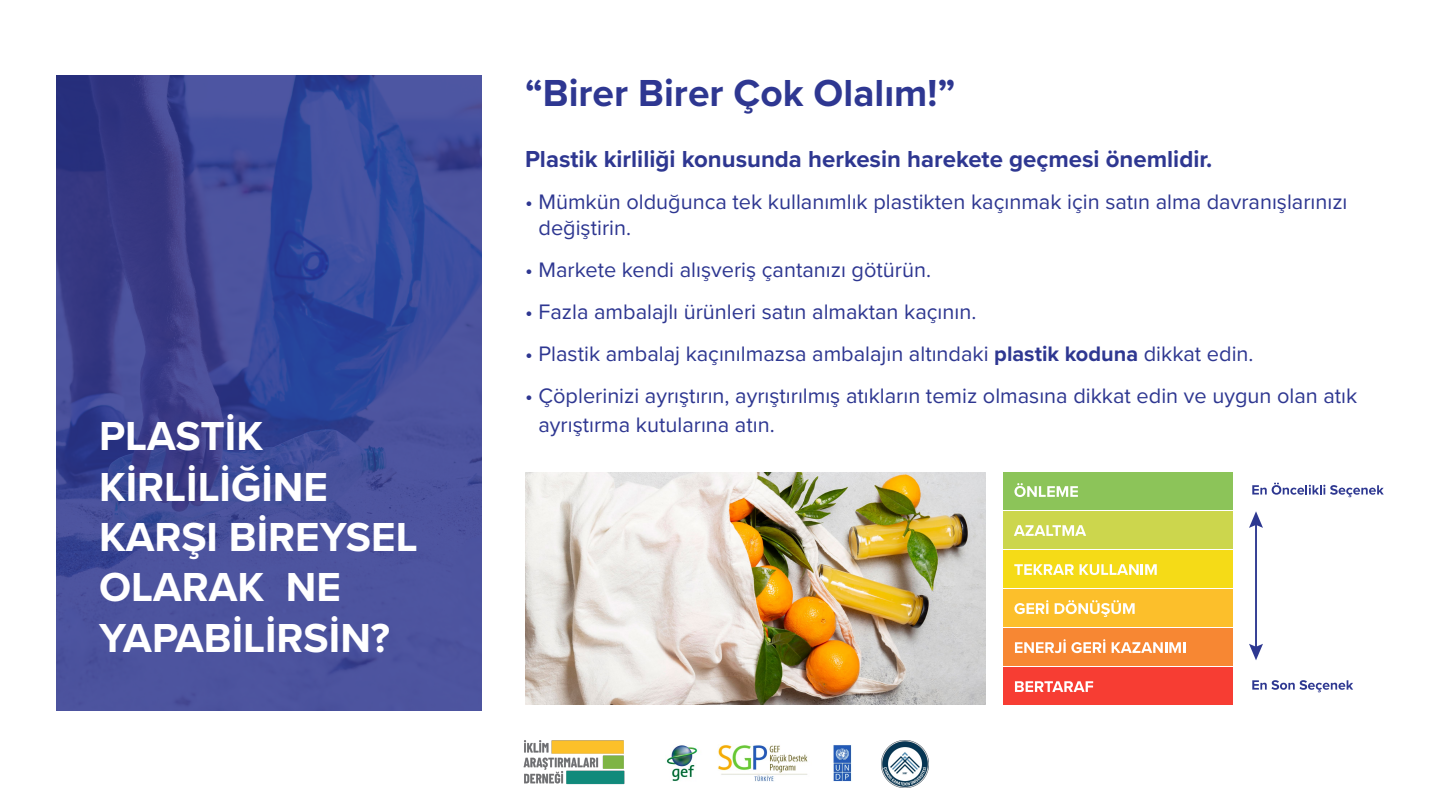
<style>
.page{position:relative;width:1440px;height:810px;background:#fff}
.page>*{position:absolute;margin:0;border:0;box-sizing:border-box;transform-origin:0 0}
.t1{font:700 42px/50.4px "Proxima Nova";color:#fff}
.t2{font:700 39px "Proxima Nova";color:#2e3791}
.t3{font:700 24px "Proxima Nova";color:#2e3791}
.t4{font:21.75px/26.1px "Proxima Nova";color:#2e3791}
.s1{font-weight:700}
</style>
<div class="page">
<img style="left:523px;top:740px;width:102px;height:45px">
<img style="left:666px;top:744px;width:186px;height:38px">
<img style="left:881px;top:741px;width:47px;height:47px">
<svg style="left:56px;top:75px;width:426px;height:635px;fill:#47509d"></svg>
<div style="left:1003px;top:472px;width:230px;height:38px;background:#8cc459"></div>
<div style="left:1003px;top:511px;width:230px;height:38px;background:#ccd64d"></div>
<div style="left:1003px;top:550px;width:230px;height:38px;background:#f5db17"></div>
<div style="left:1003px;top:589px;width:230px;height:38px;background:#fcbf2b"></div>
<div style="left:1003px;top:628px;width:230px;height:38px;background:#f78733"></div>
<div style="left:1003px;top:667px;width:230px;height:38px;background:#f73d33"></div>
<svg style="left:1014px;top:483px;width:64px;height:14px"></svg>
<svg style="left:1014px;top:525px;width:72px;height:11px"></svg>
<svg style="left:1014px;top:564px;width:60px;height:11px"></svg>
<svg style="left:1080px;top:564px;width:77px;height:11px"></svg>
<svg style="left:1014px;top:600px;width:34px;height:14px"></svg>
<svg style="left:1055px;top:600px;width:80px;height:17px"></svg>
<svg style="left:1015px;top:639px;width:90px;height:14px"></svg>
<svg style="left:1112px;top:642px;width:73px;height:11px"></svg>
<svg style="left:1015px;top:681px;width:78px;height:11px"></svg>
<svg style="left:1252px;top:483px;width:132px;height:14px"></svg>
<svg style="left:1252px;top:680px;width:101px;height:12px"></svg>
<hr style="left:1255px;top:523px;width:2px;height:126px;background:#2e3891">
<svg style="left:1249px;top:511px;width:14px;height:17px"></svg>
<svg style="left:1249px;top:644px;width:14px;height:16px"></svg>
<img style="left:525px;top:472px;width:461px;height:232px">
<h1 class="t1" style="left:99px;top:410px;width:320px">PLASTİK<br>KİRLİLİĞİNE<br>KARŞI BİREYSEL<br>OLARAK NE<br>YAPABİLİRSİN?</h1>
<h2 class="t2" style="left:525px;top:64px;width:432px">“Birer Birer Çok Olalım!”</h2>
<p class="t3" style="left:525px;top:142px;width:689px">Plastik kirliliği konusunda herkesin harekete geçmesi önemlidir.</p>
<p class="t4" style="left:539px;top:188px;width:811px;text-indent:-14px">• Mümkün olduğunca tek kullanımlık plastikten kaçınmak için satın alma davranışlarınızı değiştirin.</p>
<p class="t4" style="left:525px;top:256px;width:408px">• Markete kendi alışveriş çantanızı götürün.</p>
<p class="t4" style="left:525px;top:298px;width:453px">• Fazla ambalajlı ürünleri satın almaktan kaçının.</p>
<p class="t4" style="left:525px;top:340px;width:730px">• Plastik ambalaj kaçınılmazsa ambalajın altındaki <span class="s1">plastik koduna</span> dikkat edin.</p>
<p class="t4" style="left:539px;top:380px;width:820px;line-height:28.8px;text-indent:-14px">• Çöplerinizi ayrıştırın, ayrıştırılmış atıkların temiz olmasına dikkat edin ve uygun olan atık ayrıştırma kutularına atın.</p>
</div>
